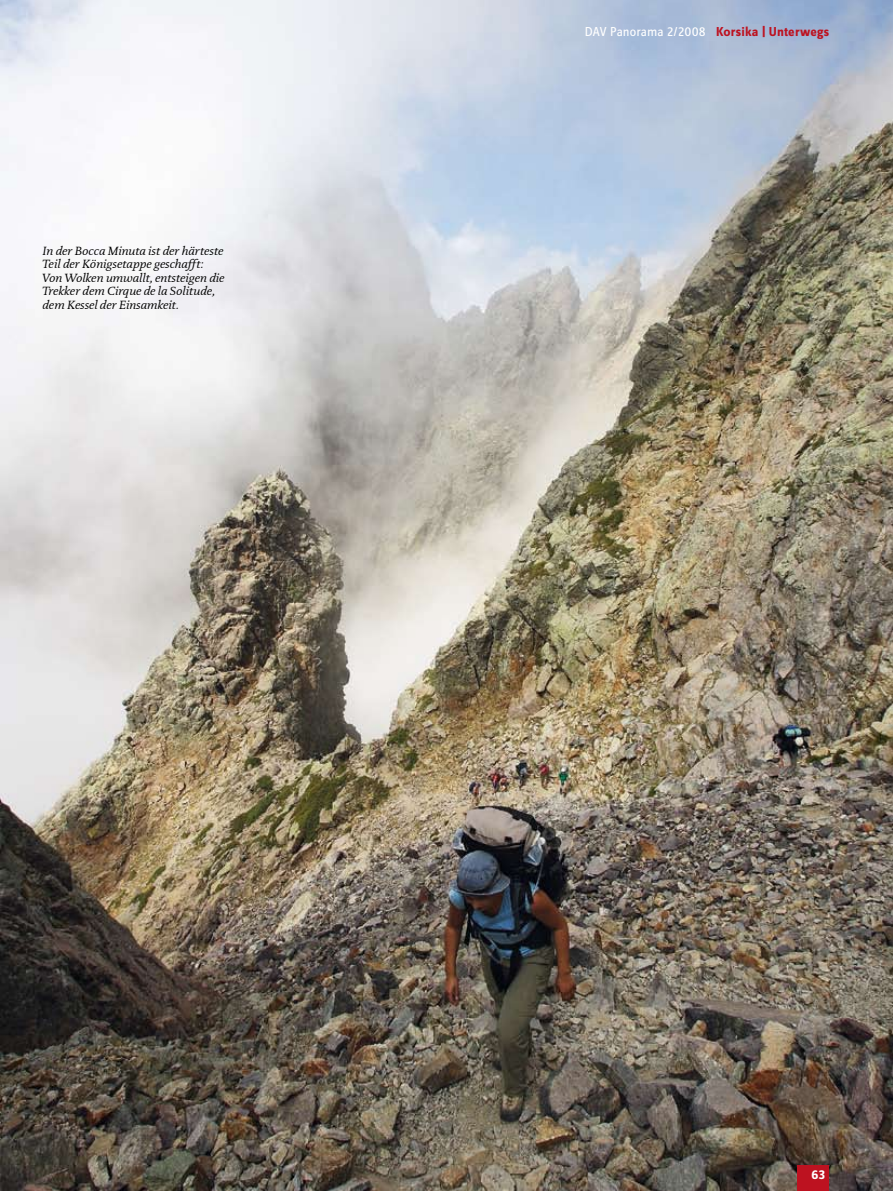
<style>
.page{position:relative;width:893px;height:1191px;background:#fff}
.page>*{position:absolute;margin:0;border:0;box-sizing:border-box;transform-origin:0 0}
.t1{font:13.5px "Zine Sans Dis";color:#fff}
.t2{font:700 13.5px "Zine Sans Dis";color:#fff}
.t3{font:italic 12px/13.5px "DTL Documenta ST";color:#000}
.s1{font-weight:700;color:#bd1220}
</style>
<div class="page">
<img style="left:0;top:0;width:893px;height:1191px">
<div style="left:797px;top:1165px;width:32px;height:26px;background:#bd1220"></div>
<p class="t3" style="left:43px;top:244px;width:183px">In der Bocca Minuta ist der härteste Teil der Königsetappe geschafft:<br>Von Wolken umwallt, entsteigen die Trekker dem Cirque de la Solitude, dem Kessel der Einsamkeit.</p>
<p class="t1" style="left:585px;top:25px;width:246px">DAV Panorama 2/2008 <span class="s1">Korsika | Unterwegs</span></p>
<p class="t2" style="left:812px;top:1167px;width:15px">63</p>
</div>
